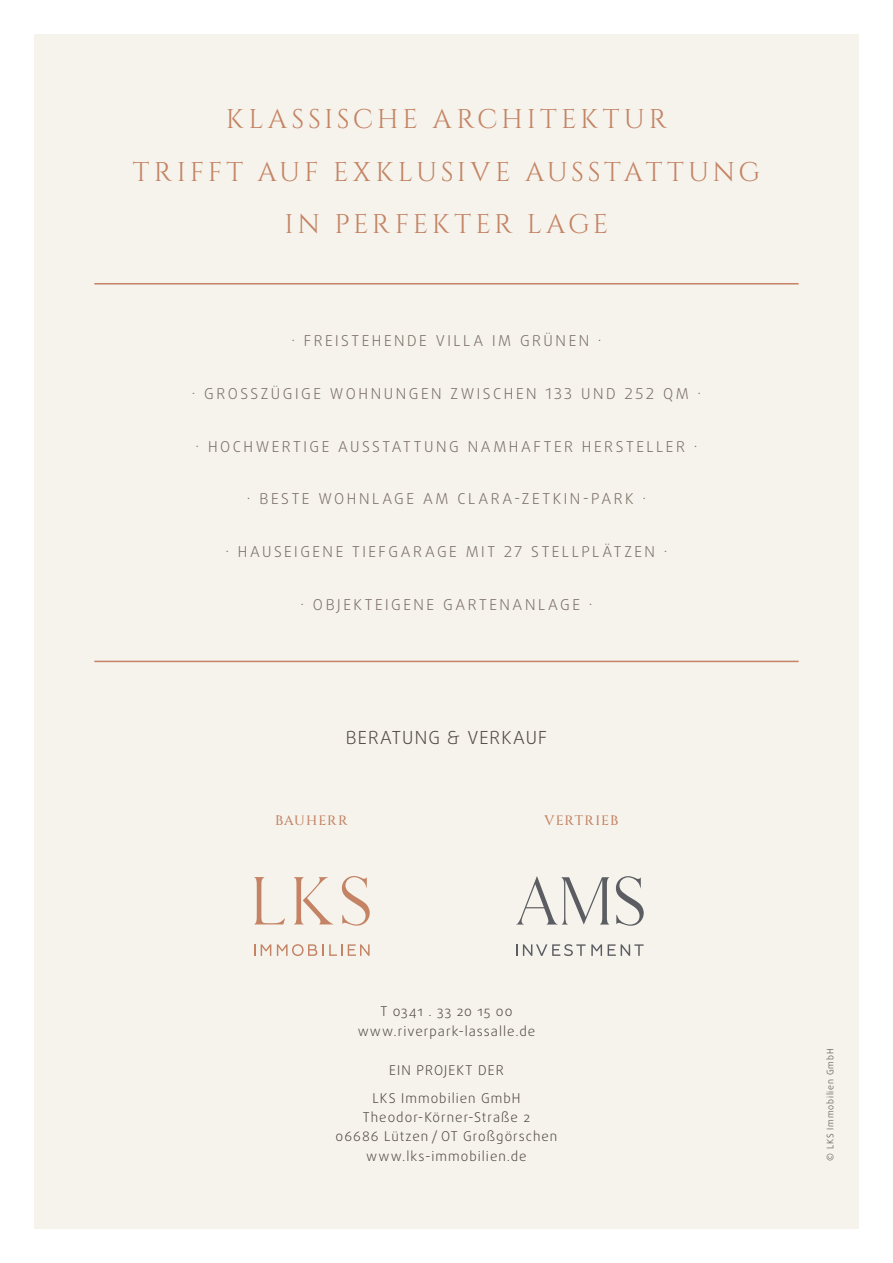
<style>
.page{position:relative;width:893px;height:1263px;background:#fff}
.page>*{position:absolute;margin:0;border:0;box-sizing:border-box;transform-origin:0 0}
.t1{font:27px/52.5px "Cinzel";letter-spacing:.14em;color:#c48364;text-align:center}
.t2{font:300 18px "Daxline Pro";letter-spacing:.06em;color:#514842}
.t3{font:300 15px "Daxline Pro";letter-spacing:.17em;color:#796d64}
.t4{font:300 13.5px/19.5px "Daxline Pro";letter-spacing:.075em;color:#514842;text-align:center}
.t5{font:500 13.5px "Cinzel";letter-spacing:.075em;color:#c48364}
.t6{font:300 9px "Daxline Pro";letter-spacing:.09em;color:#514842}
</style>
<div class="page">
<div style="left:34px;top:34px;width:825px;height:1195px;background:#f5f3ec"></div>
<hr style="left:94px;top:283px;width:705px;height:1px;background:#c48364">
<hr style="left:94px;top:661px;width:705px;height:1px;background:#c48364">
<svg style="left:254px;top:944px;width:17px;height:12px"></svg>
<svg style="left:277px;top:944px;width:93px;height:12px"></svg>
<svg style="left:254px;top:877px;width:31px;height:47px"></svg>
<svg style="left:294px;top:877px;width:39px;height:47px"></svg>
<svg style="left:342px;top:876px;width:28px;height:50px"></svg>
<svg style="left:516px;top:944px;width:1px;height:12px"></svg>
<svg style="left:523px;top:944px;width:79px;height:12px"></svg>
<svg style="left:608px;top:944px;width:36px;height:12px"></svg>
<svg style="left:516px;top:876px;width:93px;height:49px"></svg>
<svg style="left:616px;top:876px;width:28px;height:50px"></svg>
<h1 class="t1" style="left:133px;top:93px;width:629px">KLASSISCHE ARCHITEKTUR<br>TRIFFT AUF EXKLUSIVE AUSSTATTUNG<br>IN PERFEKTER LAGE</h1>
<p class="t3" style="left:291px;top:331px;width:312px">· FREISTEHENDE VILLA IM GRÜNEN ·</p>
<p class="t3" style="left:192px;top:383px;width:511px">· GROSSZÜGIGE WOHNUNGEN ZWISCHEN 133 UND 252 QM ·</p>
<p class="t3" style="left:196px;top:436px;width:503px">· HOCHWERTIGE AUSSTATTUNG NAMHAFTER HERSTELLER ·</p>
<p class="t3" style="left:247px;top:489px;width:401px">· BESTE WOHNLAGE AM CLARA-ZETKIN-PARK ·</p>
<p class="t3" style="left:225px;top:542px;width:444px">· HAUSEIGENE TIEFGARAGE MIT 27 STELLPLÄTZEN ·</p>
<p class="t3" style="left:301px;top:594px;width:293px">· OBJEKTEIGENE GARTENANLAGE ·</p>
<p class="t2" style="left:346px;top:725px;width:203px">BERATUNG &amp; VERKAUF</p>
<p class="t5" style="left:275px;top:812px;width:74px">BAUHERR</p>
<p class="t5" style="left:544px;top:812px;width:76px">VERTRIEB</p>
<p class="t4" style="left:358px;top:1002px;width:179px">T 0341 . 33 20 15 00 www.riverpark-lassalle.de</p>
<p class="t4" style="left:372px;top:1056px;width:150px;line-height:27.9px">EIN PROJEKT DER<br>LKS Immobilien GmbH</p>
<p class="t4" style="left:336px;top:1107px;width:223px">Theodor-Körner-Straße 2<br>06686 Lützen / OT Großgörschen www.lks-immobilien.de</p>
<p class="t6" style="left:824px;top:1161px;width:114px;rotate:-90deg">© LKS Immobilien GmbH</p>
</div>
